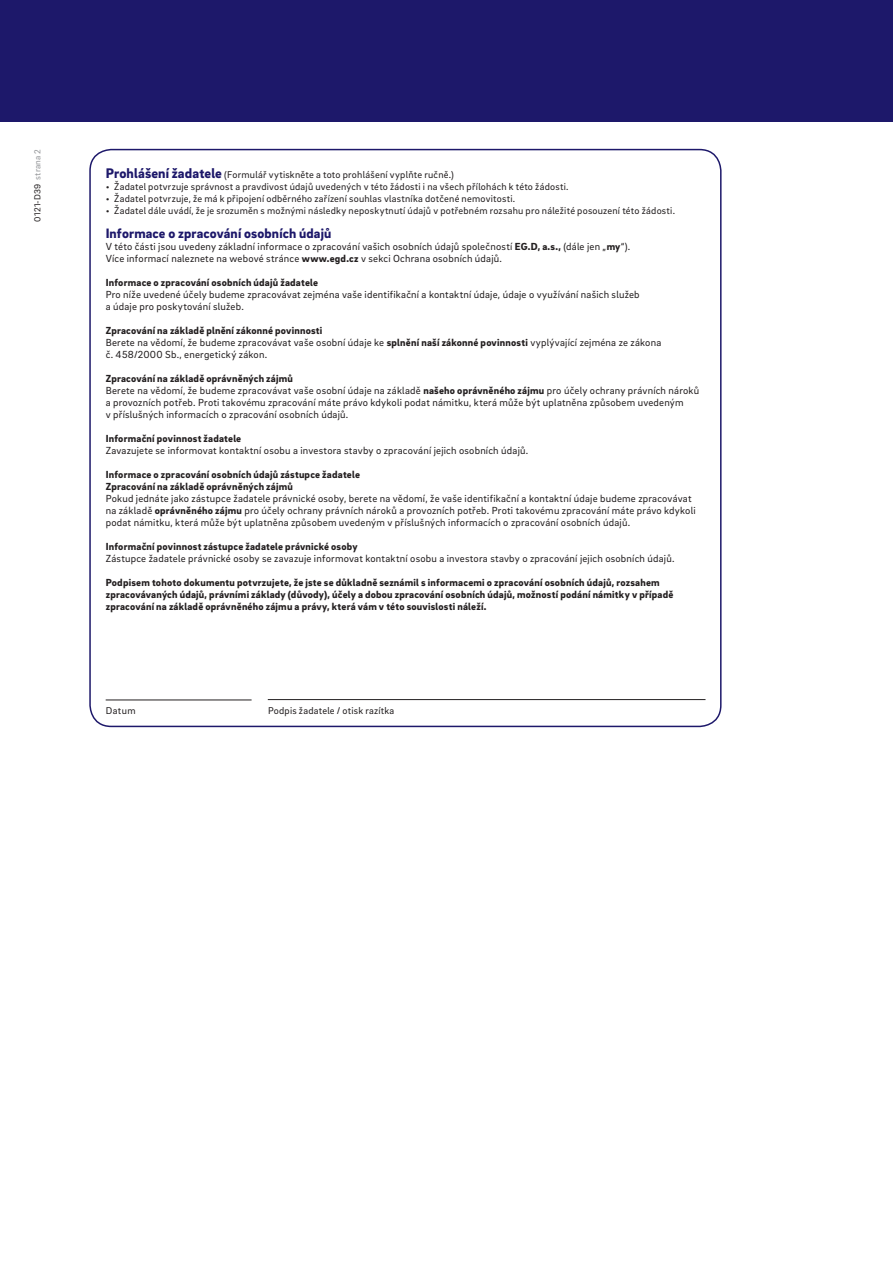
<style>
.page{position:relative;width:893px;height:1263px;background:#fff}
.page>*{position:absolute;margin:0;border:0;box-sizing:border-box;transform-origin:0 0}
.Normální{font:900 13.95px "EON Brix Sans";letter-spacing:.01em;color:#1d186a}
.text_pod_čarou{font:10.5px/12px "EON Brix Sans";letter-spacing:.02em;color:#231f20}
.text_pod_čarou-2{font:900 10.5px/12px "EON Brix Sans";letter-spacing:.02em;color:#231f20}
.Copy_6_75{font:10.2px "EON Brix Sans";letter-spacing:.02em;color:#231f20}
.Copy_6_75-2{font:9px "EON Brix Sans";letter-spacing:.025em;color:#231f20}
.s1{color:#939598}
.s2{font-weight:900;font-size:14.25px;color:#1d186a}
.s3{font-weight:900}
</style>
<div class="page">
<div style="left:0;top:0;width:893px;height:121px;background:#1d186a"></div>
<hr style="left:268px;top:699px;width:437px;height:1px;background:#231f20">
<hr style="left:106px;top:699px;width:146px;height:1px;background:#231f20">
<p class="Copy_6_75-2" style="left:32px;top:222px;width:74px;rotate:-90deg">0121-D39 <span class="s1">strana 2</span></p>
<p class="Copy_6_75" style="left:106px;top:168px;width:350px"><span class="s2">Prohlášení žadatele</span> (Formulář vytiskněte a toto prohlášení vyplňte ručně.)</p>
<p class="Copy_6_75" style="left:106px;top:180px;width:464px">• Žadatel potvrzuje správnost a pravdivost údajů uvedených v této žádosti i na všech přílohách k této žádosti.</p>
<p class="Copy_6_75" style="left:106px;top:192px;width:411px">• Žadatel potvrzuje, že má k připojení odběrného zařízení souhlas vlastníka dotčené nemovitosti.</p>
<p class="Copy_6_75" style="left:106px;top:204px;width:571px">• Žadatel dále uvádí, že je srozuměn s možnými následky neposkytnutí údajů v potřebném rozsahu pro náležité posouzení této žádosti.</p>
<p class="Normální" style="left:106px;top:224px;width:227px">Informace o zpracování osobních údajů</p>
<p class="text_pod_čarou" style="left:106px;top:240px;width:526px">V této části jsou uvedeny základní informace o zpracování vašich osobních údajů společností <span class="s3">EG.D, a.s.,</span> (dále jen „<span class="s3">my</span>“).<br>Více informací naleznete na webové stránce <span class="s3">www.egd.cz</span> v sekci Ochrana osobních údajů.</p>
<p class="text_pod_čarou-2" style="left:106px;top:276px;width:214px">Informace o zpracování osobních údajů žadatele</p>
<p class="text_pod_čarou" style="left:106px;top:288px;width:535px">Pro níže uvedené účely budeme zpracovávat zejména vaše identifikační a kontaktní údaje, údaje o využívání našich služeb</p>
<p class="text_pod_čarou" style="left:106px;top:300px;width:140px">a údaje pro poskytování služeb.</p>
<p class="text_pod_čarou-2" style="left:106px;top:324px;width:218px">Zpracování na základě plnění zákonné povinnosti</p>
<p class="text_pod_čarou" style="left:106px;top:336px;width:557px">Berete na vědomí, že budeme zpracovávat vaše osobní údaje ke <span class="s3">splnění naší zákonné povinnosti</span> vyplývající zejména ze zákona č. 458/2000 Sb., energetický zákon.</p>
<p class="text_pod_čarou-2" style="left:106px;top:372px;width:189px">Zpracování na základě oprávněných zájmů</p>
<p class="text_pod_čarou" style="left:106px;top:384px;width:595px">Berete na vědomí, že budeme zpracovávat vaše osobní údaje na základě <span class="s3">našeho oprávněného zájmu</span> pro účely ochrany právních nároků</p>
<p class="text_pod_čarou" style="left:106px;top:396px;width:580px">a provozních potřeb. Proti takovému zpracování máte právo kdykoli podat námitku, která může být uplatněna způsobem uvedeným</p>
<p class="text_pod_čarou" style="left:106px;top:408px;width:244px">v příslušných informacích o zpracování osobních údajů.</p>
<p class="text_pod_čarou-2" style="left:106px;top:432px;width:137px">Informační povinnost žadatele</p>
<p class="text_pod_čarou" style="left:106px;top:444px;width:424px">Zavazujete se informovat kontaktní osobu a investora stavby o zpracování jejich osobních údajů.</p>
<p class="text_pod_čarou-2" style="left:106px;top:468px;width:256px">Informace o zpracování osobních údajů zástupce žadatele</p>
<p class="text_pod_čarou-2" style="left:106px;top:480px;width:189px">Zpracování na základě oprávněných zájmů</p>
<p class="text_pod_čarou" style="left:106px;top:492px;width:591px">Pokud jednáte jako zástupce žadatele právnické osoby, berete na vědomí, že vaše identifikační a kontaktní údaje budeme zpracovávat na základě <span class="s3">oprávněného zájmu</span> pro účely ochrany právních nároků a provozních potřeb. Proti takovému zpracování máte právo kdykoli podat námitku, která může být uplatněna způsobem uvedeným v příslušných informacích o zpracování osobních údajů.</p>
<p class="text_pod_čarou-2" style="left:106px;top:540px;width:253px">Informační povinnost zástupce žadatele právnické osoby</p>
<p class="text_pod_čarou" style="left:106px;top:552px;width:570px">Zástupce žadatele právnické osoby se zavazuje informovat kontaktní osobu a investora stavby o zpracování jejich osobních údajů.</p>
<p class="text_pod_čarou-2" style="left:106px;top:576px;width:569px">Podpisem tohoto dokumentu potvrzujete, že jste se důkladně seznámil s informacemi o zpracování osobních údajů, rozsahem zpracovávaných údajů, právními základy (důvody), účely a dobou zpracování osobních údajů, možností podání námitky v případě zpracování na základě oprávněného zájmu a právy, která vám v této souvislosti náleží.</p>
<p class="Copy_6_75" style="left:106px;top:703px;width:32px">Datum</p>
<p class="Copy_6_75" style="left:268px;top:703px;width:128px">Podpis žadatele / otisk razítka</p>
</div>
